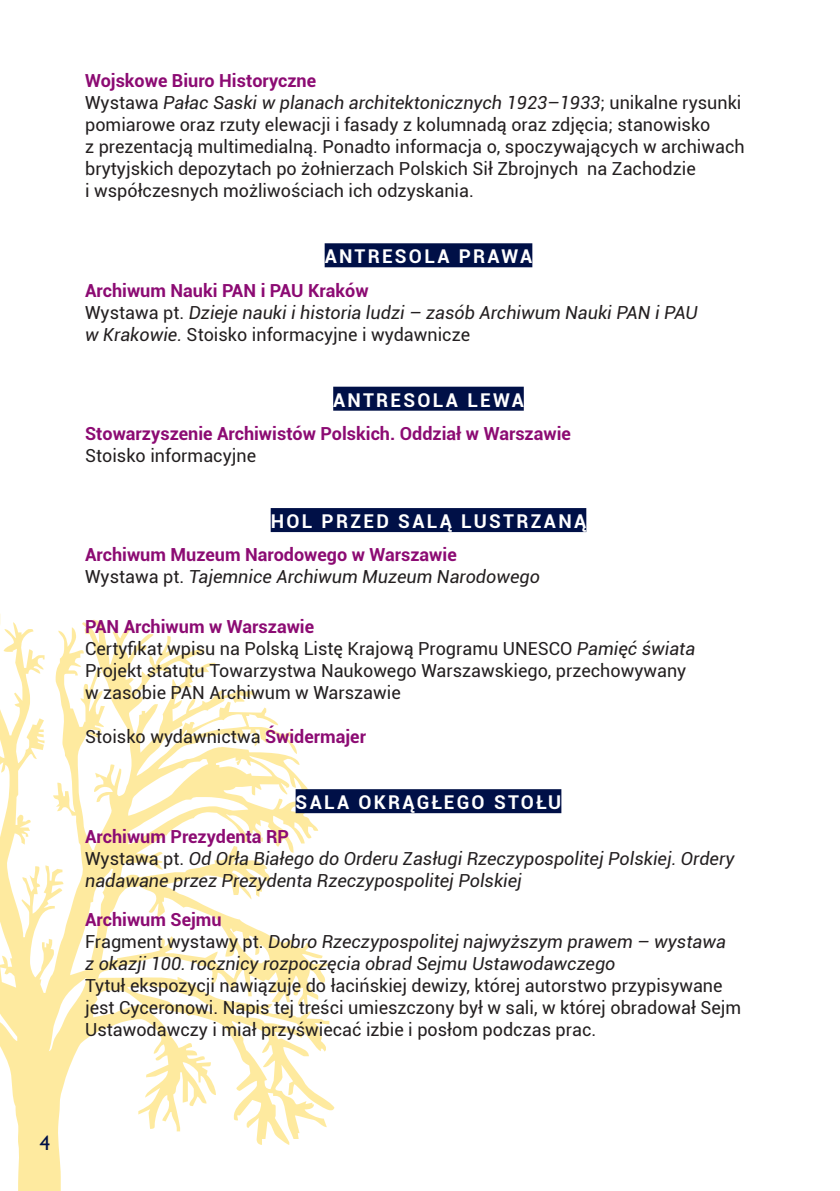
<style>
.page{position:relative;width:840px;height:1191px;background:#fff}
.page>*{position:absolute;margin:0;border:0;box-sizing:border-box;transform-origin:0 0}
.t1{font:700 19px "Roboto";letter-spacing:.12em;color:#fff}
.t2{font:19px "Humanst 521 PL";color:#001047}
.t3{font:18px/22px "Roboto";color:#231f20}
.t4{font:italic 18px/22px "Roboto";color:#231f20}
.t5{font:700 18px/22px "Roboto";color:#8c0b73}
.s1{font-weight:700;color:#8c0b73}
.s2{font-style:italic}
.s3{font-weight:700;font-style:normal;color:#8c0b73}
.s4{font-style:normal}
.s5{font-weight:400;color:#231f20}
.s6{font-weight:400;font-style:italic;color:#231f20}
</style>
<div class="page">
<svg style="left:0;top:614px;width:334px;height:577px"></svg>
<div style="left:324px;top:243px;width:208px;height:24px;background:#001047"></div>
<div style="left:333px;top:387px;width:190px;height:24px;background:#001047"></div>
<div style="left:270px;top:508px;width:316px;height:24px;background:#001047"></div>
<div style="left:295px;top:789px;width:266px;height:24px;background:#001047"></div>
<p class="t3" style="left:85px;top:69px;width:660px"><span class="s1">Wojskowe Biuro Historyczne<br></span>Wystawa <span class="s2">Pałac Saski w planach architektonicznych 1923–1933</span>; unikalne rysunki pomiarowe oraz rzuty elewacji i fasady z kolumnadą oraz zdjęcia; stanowisko<br>z prezentacją multimedialną. Ponadto informacja o, spoczywających w archiwach brytyjskich depozytach po żołnierzach Polskich Sił Zbrojnych na Zachodzie<br>i współczesnych możliwościach ich odzyskania.</p>
<p class="t1" style="left:324px;top:243px;width:209px">ANTRESOLA PRAWA</p>
<p class="t4" style="left:85px;top:278px;width:614px"><span class="s3">Archiwum Nauki PAN i PAU Kraków<br></span><span class="s4">Wystawa pt.</span> Dzieje nauki i historia ludzi – zasób Archiwum Nauki PAN i PAU w Krakowie. <span class="s4">Stoisko informacyjne i wydawnicze</span></p>
<p class="t1" style="left:333px;top:386px;width:192px">ANTRESOLA LEWA</p>
<p class="t5" style="left:85px;top:422px;width:487px">Stowarzyszenie Archiwistów Polskich. Oddział w Warszawie</p>
<p class="t3" style="left:85px;top:444px;width:172px">Stoisko informacyjne</p>
<p class="t1" style="left:270px;top:508px;width:317px">HOL PRZED SALĄ LUSTRZANĄ</p>
<p class="t5" style="left:85px;top:543px;width:456px">Archiwum Muzeum Narodowego w Warszawie<br><span class="s5">Wystawa pt.</span> <span class="s6">Tajemnice Archiwum Muzeum Narodowego</span></p>
<p class="t3" style="left:85px;top:615px;width:611px"><span class="s1">PAN Archiwum w Warszawie<br></span>Certyfikat wpisu na Polską Listę Krajową Programu UNESCO <span class="s2">Pamięć świata </span>Projekt statutu Towarzystwa Naukowego Warszawskiego, przechowywany w zasobie PAN Archiwum w Warszawie</p>
<p class="t3" style="left:85px;top:725px;width:282px">Stoisko wydawnictwa <span class="s1">Świdermajer</span></p>
<p class="t1" style="left:295px;top:789px;width:267px">SALA OKRĄGŁEGO STOŁU</p>
<p class="t4" style="left:85px;top:824px;width:650px"><span class="s3">Archiwum Prezydenta RP<br></span><span class="s4">Wystawa pt.</span> Od Orła Białego do Orderu Zasługi Rzeczypospolitej Polskiej. Ordery nadawane przez Prezydenta Rzeczypospolitej Polskiej</p>
<p class="t4" style="left:85px;top:907px;width:642px"><span class="s3">Archiwum Sejmu<br></span><span class="s4">Fragment wystawy pt.</span> Dobro Rzeczypospolitej najwyższym prawem – wystawa z okazji 100. rocznicy rozpoczęcia obrad Sejmu Ustawodawczego</p>
<p class="t3" style="left:85px;top:973px;width:657px">Tytuł ekspozycji nawiązuje do łacińskiej dewizy, której autorstwo przypisywane jest Cyceronowi. Napis tej treści umieszczony był w sali, w której obradował Sejm<br>Ustawodawczy i miał przyświecać izbie i posłom podczas prac.</p>
<p class="t2" style="left:40px;top:1129px;width:12px">4</p>
</div>
